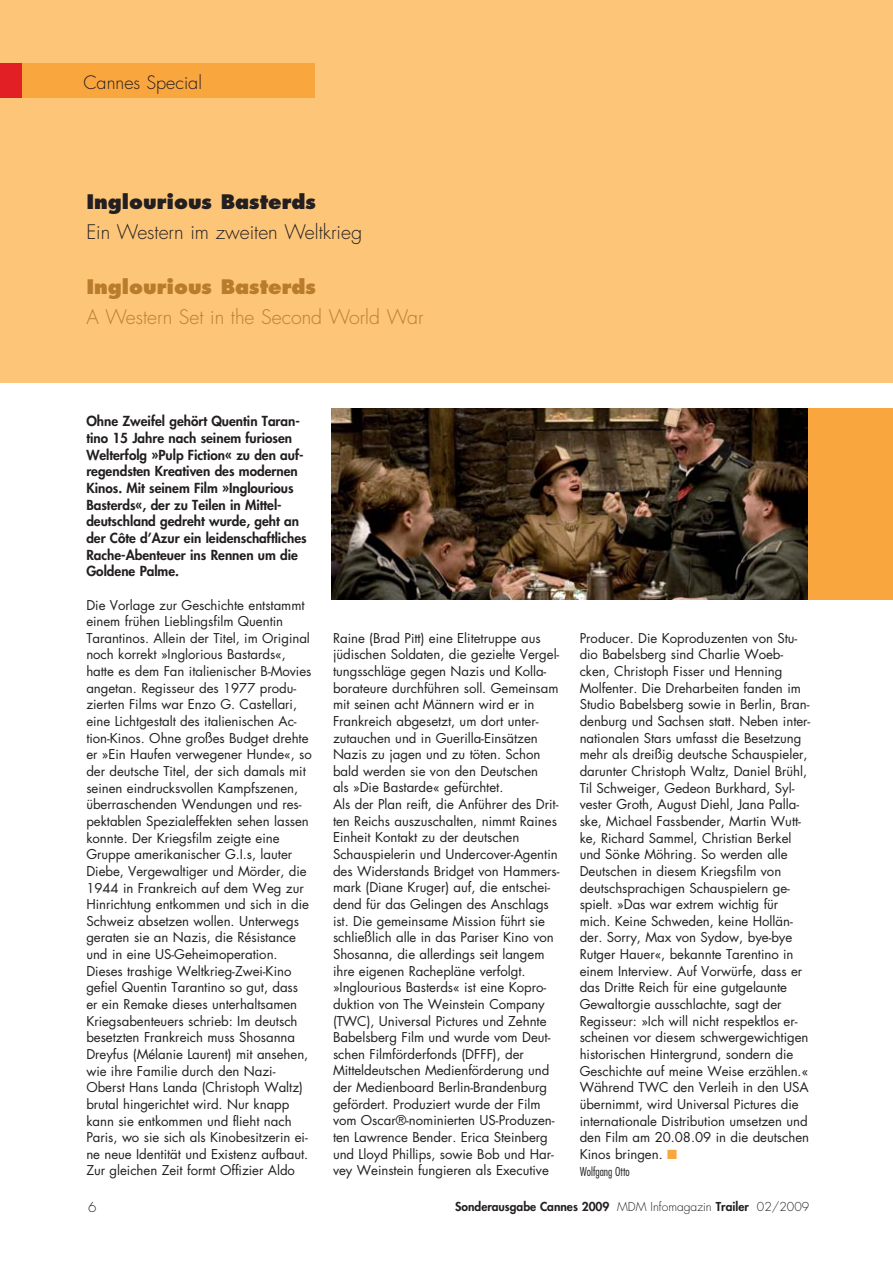
<style>
.page{position:relative;width:893px;height:1263px;background:#fff}
.page>*{position:absolute;margin:0;border:0;box-sizing:border-box;transform-origin:0 0}
.t1{font:300 19.5px "Futura";color:#b97c2c}
.t2{font:300 19.5px "Futura";color:#231f20}
.t3{font:800 19.5px "Futura LT";color:#b97c2c}
.t4{font:800 19.5px "Futura LT";color:#231f20}
.t5{font:300 18px "Futura";color:#231f20}
.t6{font:800 13.5px/16.6px "Futura";color:#231f20}
.t7{font:300 13.5px "Futura";color:#231f20}
.t8{font:13.2px/16.6px "Futura LT";letter-spacing:-.005em;color:#231f20}
.t9{font:800 12px "Futura";color:#231f20}
.t10{font:300 condensed 12px "Futura";color:#231f20}
.s1{color:#faa63f}
.s2{font-weight:300}
</style>
<div class="page">
<div style="left:578px;top:408px;width:314px;height:192px;background:#faa63f"></div>
<div style="left:0;top:0;width:892px;height:383px;background:#fdc578"></div>
<div style="left:0;top:64px;width:314px;height:34px;background:#faa63f"></div>
<div style="left:0;top:64px;width:21px;height:34px;background:#e31f26"></div>
<img style="left:331px;top:408px;width:477px;height:192px">
<h2 class="t5" style="left:83px;top:74px;width:120px">Cannes Special</h2>
<h1 class="t4" style="left:86px;top:193px;width:231px">Inglourious Basterds</h1>
<h1 class="t2" style="left:86px;top:223px;width:277px">Ein Western im zweiten Weltkrieg</h1>
<h1 class="t3" style="left:86px;top:278px;width:231px">Inglourious Basterds</h1>
<h1 class="t1" style="left:86px;top:308px;width:339px">A Western Set in the Second World War</h1>
<p class="t6" style="left:86px;top:414px;width:222px">Ohne Zweifel gehört Quentin Taran&shy;tino 15 Jahre nach seinem furiosen Welterfolg »Pulp Fiction« zu den auf&shy;regendsten Kreativen des modernen Kinos. Mit seinem Film »Inglourious Basterds«, der zu Teilen in Mittel&shy;deutschland gedreht wurde, geht an der Côte d’Azur ein leidenschaftliches Rache-Abenteuer ins Rennen um die Goldene Palme.</p>
<p class="t8" style="left:86px;top:598px;width:227px">Die Vorlage zur Geschichte entstammt einem frühen Lieblingsfilm Quentin Tarantinos. Allein der Titel, im Original noch korrekt »Inglorious Bastards«, hatte es dem Fan italienischer B-Movies angetan. Regisseur des 1977 produ&shy;zierten Films war Enzo G. Castellari, eine Lichtgestalt des italienischen Ac&shy;tion-Kinos. Ohne großes Budget drehte er »Ein Haufen verwegener Hunde«, so der deutsche Titel, der sich damals mit seinen eindrucksvollen Kampfszenen, überraschenden Wendungen und res&shy;pektablen Spezialeffekten sehen lassen konnte. Der Kriegsfilm zeigte eine Gruppe amerikanischer G.I.s, lauter Diebe, Vergewaltiger und Mörder, die 1944 in Frankreich auf dem Weg zur Hinrichtung entkommen und sich in die Schweiz absetzen wollen. Unterwegs geraten sie an Nazis, die Résistance und in eine US-Geheimoperation.<br>Dieses trashige Weltkrieg-Zwei-Kino gefiel Quentin Tarantino so gut, dass er ein Remake dieses unterhaltsamen Kriegsabenteuers schrieb: Im deutsch besetzten Frankreich muss Shosanna Dreyfus (Mélanie Laurent) mit ansehen, wie ihre Familie durch den Nazi-Oberst Hans Landa (Christoph Waltz) brutal hingerichtet wird. Nur knapp kann sie entkommen und flieht nach Paris, wo sie sich als Kinobesitzerin ei&shy;ne neue Identität und Existenz aufbaut.<br>Zur gleichen Zeit formt Offizier Aldo</p>
<p class="t8" style="left:333px;top:631px;width:228px">Raine (Brad Pitt) eine Elitetruppe aus jüdischen Soldaten, die gezielte Vergel&shy;tungsschläge gegen Nazis und Kolla&shy;borateure durchführen soll. Gemeinsam mit seinen acht Männern wird er in Frankreich abgesetzt, um dort unter&shy;zutauchen und in Guerilla-Einsätzen Nazis zu jagen und zu töten. Schon bald werden sie von den Deutschen<br>als »Die Bastarde« gefürchtet.<br>Als der Plan reift, die Anführer des Drit&shy;ten Reichs auszuschalten, nimmt Raines Einheit Kontakt zu der deutschen Schauspielerin und Undercover-Agentin des Widerstands Bridget von Hammers&shy;mark (Diane Kruger) auf, die entschei&shy;dend für das Gelingen des Anschlags ist. Die gemeinsame Mission führt sie schließlich alle in das Pariser Kino von Shosanna, die allerdings seit langem ihre eigenen Rachepläne verfolgt. »Inglourious Basterds« ist eine Kopro&shy;duktion von The Weinstein Company (TWC), Universal Pictures und Zehnte Babelsberg Film und wurde vom Deut&shy;schen Filmförderfonds (DFFF), der Mitteldeutschen Medienförderung und der Medienboard Berlin-Brandenburg gefördert. Produziert wurde der Film vom Oscar®-nominierten US-Produzen&shy;ten Lawrence Bender. Erica Steinberg und Lloyd Phillips, sowie Bob und Har&shy;vey Weinstein fungieren als Executive</p>
<p class="t8" style="left:580px;top:631px;width:232px">Producer. Die Koproduzenten von Stu&shy;dio Babelsberg sind Charlie Woeb&shy;cken, Christoph Fisser und Henning Molfenter. Die Dreharbeiten fanden im Studio Babelsberg sowie in Berlin, Bran&shy;denburg und Sachsen statt. Neben inter&shy;nationalen Stars umfasst die Besetzung mehr als dreißig deutsche Schauspieler, darunter Christoph Waltz, Daniel Brühl, Til Schweiger, Gedeon Burkhard, Syl&shy;vester Groth, August Diehl, Jana Palla&shy;ske, Michael Fassbender, Martin Wutt&shy;ke, Richard Sammel, Christian Berkel und Sönke Möhring. So werden alle Deutschen in diesem Kriegsfilm von deutschsprachigen Schauspielern ge&shy;spielt. »Das war extrem wichtig für mich. Keine Schweden, keine Hollän&shy;der. Sorry, Max von Sydow, bye-bye Rutger Hauer«, bekannte Tarentino in einem Interview. Auf Vorwürfe, dass er das Dritte Reich für eine gutgelaunte Gewaltorgie ausschlachte, sagt der Regisseur: »Ich will nicht respektlos er&shy;scheinen vor diesem schwergewichtigen historischen Hintergrund, sondern die Geschichte auf meine Weise erzählen.« Während TWC den Verleih in den USA übernimmt, wird Universal Pictures die internationale Distribution umsetzen und den Film am 20.08.09 in die deutschen Kinos bringen. <span class="s1">■</span></p>
<p class="t10" style="left:580px;top:1166px;width:52px">Wolfgang Otto</p>
<p class="t7" style="left:88px;top:1201px;width:10px">6</p>
<p class="t9" style="left:455px;top:1201px;width:356px">Sonderausgabe Cannes 2009 <span class="s2">MDM Infomagazin</span> Trailer <span class="s2">02/2009</span></p>
</div>
